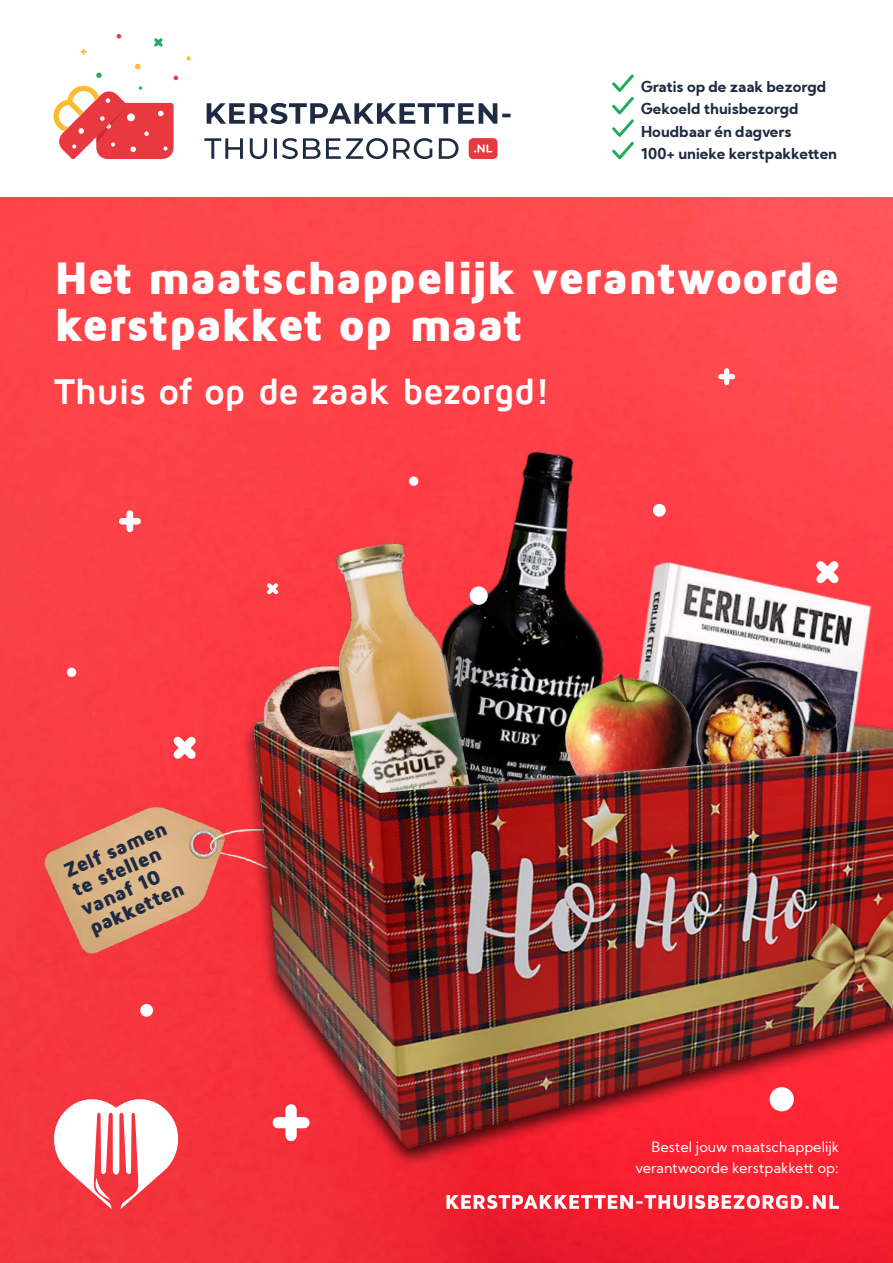
<style>
.page{position:relative;width:893px;height:1263px;background:#fff}
.page>*{position:absolute;margin:0;border:0;box-sizing:border-box;transform-origin:0 0}
.t1{font:900 46.8px/46.3px "Maven Pro";letter-spacing:-.015em;color:#fff}
.t2{font:700 36.9px "Maven Pro";letter-spacing:-.015em;color:#fff}
.t3{font:900 20.7px/20.7px "Maven Pro";color:#1f2b42}
.t4{font:700 15px/22.5px "Kumbh Sans";color:#1f2b42}
.t5{font:14.25px/21.5px "Kumbh Sans";color:#fff;text-align:right}
</style>
<div class="page">
<svg style="left:207px;top:103px;width:303px;height:21px"></svg>
<svg style="left:174px;top:76px;width:4px;height:4px"></svg>
<svg style="left:135px;top:64px;width:5px;height:5px"></svg>
<svg style="left:96px;top:73px;width:6px;height:5px"></svg>
<svg style="left:117px;top:34px;width:4px;height:5px"></svg>
<svg style="left:186px;top:56px;width:5px;height:4px"></svg>
<svg style="left:154px;top:38px;width:9px;height:9px"></svg>
<svg style="left:81px;top:50px;width:5px;height:4px"></svg>
<svg style="left:53px;top:86px;width:121px;height:73px"></svg>
<img style="left:0;top:198px;width:893px;height:1065px">
<svg style="left:54px;top:1096px;width:124px;height:113px"></svg>
<svg style="left:204px;top:138px;width:254px;height:21px"></svg>
<div style="left:469px;top:138px;width:28px;height:21px;background:#e83840;border-radius:5px"></div>
<svg style="left:474px;top:145px;width:18px;height:7px"></svg>
<svg style="left:612px;top:74px;width:22px;height:86px"></svg>
<img style="left:29px;top:752px;width:212px;height:225px">
<img style="left:254px;top:774px;width:639px;height:396px">
<img style="left:230px;top:580px;width:172px;height:318px">
<img style="left:418px;top:438px;width:219px;height:351px">
<img style="left:317px;top:537px;width:153px;height:256px">
<img style="left:590px;top:547px;width:303px;height:227px">
<img style="left:550px;top:657px;width:159px;height:121px">
<div style="left:285px;top:1110px;width:12px;height:25px;background:#fff"></div>
<div style="left:278px;top:1117px;width:26px;height:11px;background:#fff"></div>
<svg style="left:809px;top:553px;width:37px;height:38px"></svg>
<div style="left:770px;top:1087px;width:24px;height:24px;background:#fff;border-radius:50%"></div>
<div style="left:67px;top:668px;width:9px;height:9px;background:#fff;border-radius:50%"></div>
<svg style="left:166px;top:729px;width:37px;height:37px"></svg>
<div style="left:653px;top:504px;width:13px;height:13px;background:#fff;border-radius:50%"></div>
<svg style="left:263px;top:579px;width:19px;height:19px"></svg>
<div style="left:470px;top:586px;width:18px;height:19px;background:#fff;border-radius:50%"></div>
<div style="left:724px;top:371px;width:5px;height:12px;background:#fff"></div>
<div style="left:721px;top:374px;width:12px;height:5px;background:#fff"></div>
<div style="left:127px;top:514px;width:6px;height:15px;background:#fff"></div>
<div style="left:122px;top:518px;width:16px;height:7px;background:#fff"></div>
<div style="left:409px;top:476px;width:9px;height:10px;background:#fff;border-radius:50%"></div>
<svg style="left:446px;top:1195px;width:393px;height:14px"></svg>
<div style="left:140px;top:1004px;width:13px;height:13px;background:#fff;border-radius:50%"></div>
<p class="t4" style="left:641px;top:75px;width:198px">Gratis op de zaak bezorgd<br>Gekoeld thuisbezorgd<br>Houdbaar én dagvers<br>100+ unieke kerstpakketten</p>
<h1 class="t1" style="left:54px;top:256px;width:787px">Het maatschappelijk verantwoorde kerstpakket op maat</h1>
<h2 class="t2" style="left:54px;top:372px;width:497px">Thuis of op de zaak bezorgd!</h2>
<h3 class="t3" style="left:61px;top:863px;width:112px;rotate:-24deg">Zelf samen te stellen vanaf 10 pakketten</h3>
<p class="t5" style="left:636px;top:1136px;width:205px">Bestel jouw maatschappelijk verantwoorde kerstpakkett op:</p>
</div>
